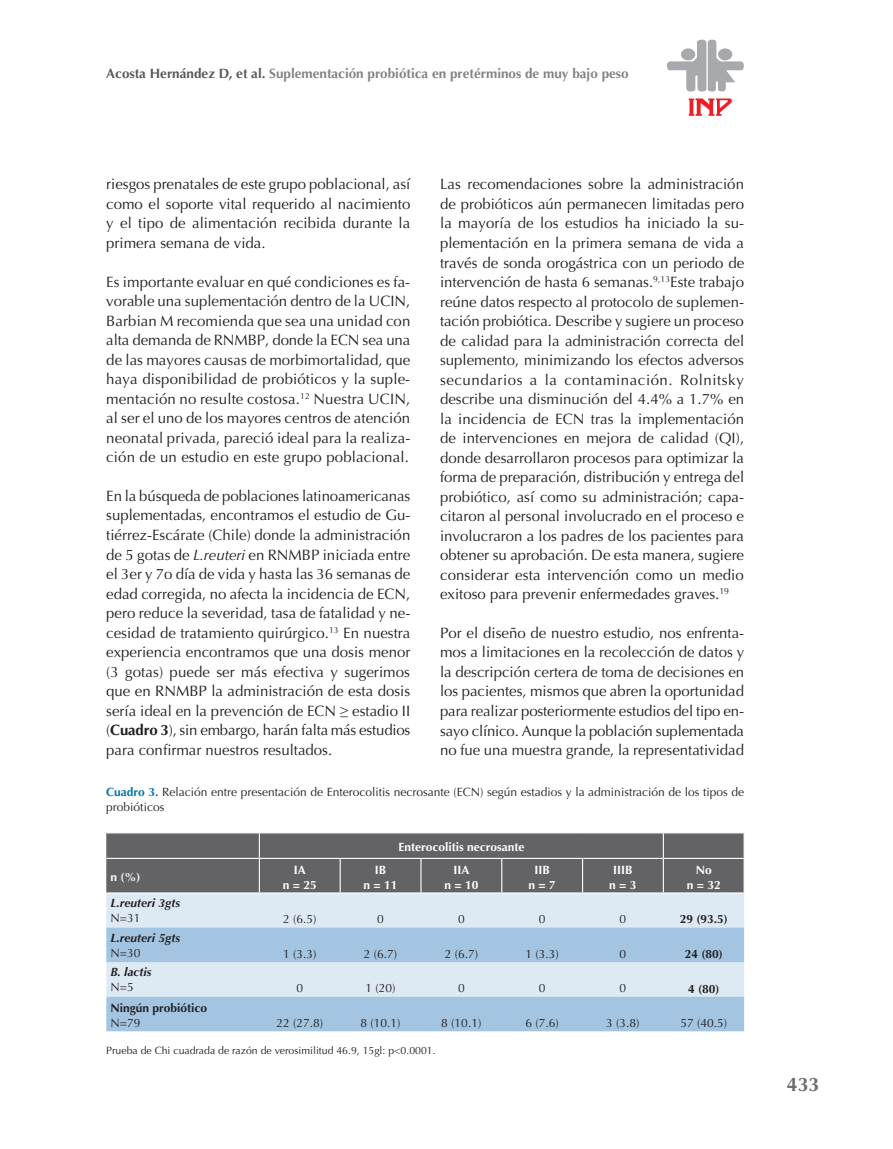
<style>
.page{position:relative;width:893px;height:1149px;background:#fff}
.page>*{position:absolute;margin:0;border:0;box-sizing:border-box;transform-origin:0 0}
.t1{font:700 19.5px "Optima";color:#6c6d70}
.t2{font:15px/19.5px "Optima";color:#231f20;text-align:justify}
.t3{font:700 13.5px "Optima";color:#808285}
.t4{font:12px/15px "Optima";color:#231f20}
.t5{font:700 12px/15px "Optima";color:#fff;text-align:center}
.t6{font:700 12px "Optima";color:#231f20}
.t7{font:italic 700 12px "Optima";color:#231f20}
.t8{font:10.5px "Optima";color:#231f20}
.s1{color:#57585a}
.s2{font-style:italic}
.s3{font-weight:700}
.s4{font-weight:700;color:#0074ae}
</style>
<div class="page">
<svg style="left:689px;top:98px;width:43px;height:18px"></svg>
<svg style="left:667px;top:39px;width:77px;height:53px"></svg>
<div style="left:718px;top:48px;width:14px;height:12px;background:#a8a9ad;border-radius:50%"></div>
<div style="left:106px;top:893px;width:638px;height:34px;background:#ddeaf4"></div>
<svg style="left:106px;top:927px;width:638px;height:103px;background:#b7d1e7"></svg>
<div style="left:106px;top:833px;width:639px;height:59px;background:#636366"></div>
<hr style="left:259px;top:858px;width:1px;height:34px;background:#fff">
<hr style="left:340px;top:858px;width:1px;height:34px;background:#fff">
<hr style="left:420px;top:858px;width:2px;height:34px;background:#fff">
<hr style="left:501px;top:858px;width:1px;height:34px;background:#fff">
<hr style="left:582px;top:858px;width:1px;height:34px;background:#fff">
<hr style="left:663px;top:858px;width:1px;height:34px;background:#fff">
<hr style="left:744px;top:858px;width:1px;height:34px;background:#fff">
<hr style="left:106px;top:857px;width:153px;height:1px;background:#fff">
<hr style="left:259px;top:857px;width:81px;height:1px;background:#fff">
<hr style="left:340px;top:857px;width:81px;height:1px;background:#fff">
<hr style="left:421px;top:857px;width:81px;height:1px;background:#fff">
<hr style="left:502px;top:857px;width:81px;height:1px;background:#fff">
<hr style="left:583px;top:857px;width:80px;height:1px;background:#fff">
<hr style="left:663px;top:857px;width:82px;height:1px;background:#fff">
<p class="t3" style="left:106px;top:66px;width:524px"><span class="s1">Acosta Hernández D, et al.</span> Suplementación probiótica en pretérminos de muy bajo peso</p>
<p class="t2" style="left:106px;top:175px;width:306px">riesgos prenatales de este grupo poblacional, así como el soporte vital requerido al nacimiento y el tipo de alimentación recibida durante la primera semana de vida.</p>
<p class="t2" style="left:106px;top:272px;width:306px">Es importante evaluar en qué condiciones es fa&shy;vorable una suplementación dentro de la UCIN, Barbian M recomienda que sea una unidad con alta demanda de RNMBP, donde la ECN sea una de las mayores causas de morbimortalidad, que haya disponibilidad de probióticos y la suple&shy;mentación no resulte costosa.<sup>12</sup> Nuestra UCIN, al ser el uno de los mayores centros de atención neonatal privada, pareció ideal para la realiza&shy;ción de un estudio en este grupo poblacional.</p>
<p class="t2" style="left:106px;top:486px;width:306px">En la búsqueda de poblaciones latinoamericanas suplementadas, encontramos el estudio de Gu&shy;tiérrez-Escárate (Chile) donde la administración de 5 gotas de <span class="s2">L.reuteri</span> en RNMBP iniciada entre el 3er y 7o día de vida y hasta las 36 semanas de edad corregida, no afecta la incidencia de ECN, pero reduce la severidad, tasa de fatalidad y ne&shy;cesidad de tratamiento quirúrgico.<sup>13</sup> En nuestra experiencia encontramos que una dosis menor (3 gotas) puede ser más efectiva y sugerimos que en RNMBP la administración de esta dosis sería ideal en la prevención de ECN ≥ estadio II (<span class="s3">Cuadro 3</span>), sin embargo, harán falta más estudios para confirmar nuestros resultados.</p>
<p class="t2" style="left:440px;top:175px;width:306px">Las recomendaciones sobre la administración de probióticos aún permanecen limitadas pero la mayoría de los estudios ha iniciado la su&shy;plementación en la primera semana de vida a través de sonda orogástrica con un periodo de intervención de hasta 6 semanas.<sup>9,13</sup>Este trabajo reúne datos respecto al protocolo de suplemen&shy;tación probiótica. Describe y sugiere un proceso de calidad para la administración correcta del suplemento, minimizando los efectos adversos secundarios a la contaminación. Rolnitsky describe una disminución del 4.4% a 1.7% en la incidencia de ECN tras la implementación de intervenciones en mejora de calidad (QI), donde desarrollaron procesos para optimizar la forma de preparación, distribución y entrega del probiótico, así como su administración; capa&shy;citaron al personal involucrado en el proceso e involucraron a los padres de los pacientes para obtener su aprobación. De esta manera, sugiere considerar esta intervención como un medio exitoso para prevenir enfermedades graves.<sup>19</sup></p>
<p class="t2" style="left:440px;top:623px;width:306px">Por el diseño de nuestro estudio, nos enfrenta&shy;mos a limitaciones en la recolección de datos y la descripción certera de toma de decisiones en los pacientes, mismos que abren la oportunidad para realizar posteriormente estudios del tipo en&shy;sayo clínico. Aunque la población suplementada no fue una muestra grande, la representatividad</p>
<p class="t4" style="left:106px;top:784px;width:639px"><span class="s4">Cuadro 3.</span> Relación entre presentación de Enterocolitis necrosante (ECN) según estadios y la administración de los tipos de probióticos</p>
<p class="t5" style="left:398px;top:839px;width:128px">Enterocolitis necrosante</p>
<p class="t5" style="left:111px;top:869px;width:31px">n (%)</p>
<p class="t5" style="left:283px;top:862px;width:35px">IA<br>n = 25</p>
<p class="t5" style="left:364px;top:862px;width:35px">IB<br>n = 11</p>
<p class="t5" style="left:444px;top:862px;width:35px">IIA<br>n = 10</p>
<p class="t5" style="left:528px;top:862px;width:29px">IIB<br>n = 7</p>
<p class="t5" style="left:609px;top:862px;width:29px">IIIB n = 3</p>
<p class="t5" style="left:687px;top:862px;width:35px">No<br>n = 32</p>
<p class="t7" style="left:111px;top:895px;width:71px">L.reuteri 3gts</p>
<p class="t4" style="left:111px;top:910px;width:31px">N=31</p>
<p class="t4" style="left:283px;top:911px;width:35px">2 (6.5)</p>
<p class="t4" style="left:377px;top:911px;width:8px">0</p>
<p class="t4" style="left:458px;top:911px;width:8px">0</p>
<p class="t4" style="left:539px;top:911px;width:8px">0</p>
<p class="t4" style="left:620px;top:911px;width:8px">0</p>
<p class="t6" style="left:680px;top:911px;width:50px">29 (93.5)</p>
<p class="t7" style="left:111px;top:930px;width:71px">L.reuteri 5gts</p>
<p class="t4" style="left:111px;top:945px;width:31px">N=30</p>
<p class="t4" style="left:283px;top:946px;width:35px">1 (3.3)</p>
<p class="t4" style="left:364px;top:946px;width:35px">2 (6.7)</p>
<p class="t4" style="left:445px;top:946px;width:35px">2 (6.7)</p>
<p class="t4" style="left:525px;top:946px;width:35px">1 (3.3)</p>
<p class="t4" style="left:620px;top:946px;width:8px">0</p>
<p class="t6" style="left:685px;top:946px;width:40px">24 (80)</p>
<p class="t7" style="left:111px;top:964px;width:42px">B. lactis</p>
<p class="t4" style="left:111px;top:979px;width:25px">N=5</p>
<p class="t4" style="left:296px;top:980px;width:8px">0</p>
<p class="t4" style="left:366px;top:980px;width:32px">1 (20)</p>
<p class="t4" style="left:458px;top:980px;width:8px">0</p>
<p class="t4" style="left:539px;top:980px;width:8px">0</p>
<p class="t4" style="left:620px;top:980px;width:8px">0</p>
<p class="t6" style="left:688px;top:981px;width:33px">4 (80)</p>
<p class="t6" style="left:111px;top:1000px;width:98px">Ningún probiótico</p>
<p class="t4" style="left:111px;top:1015px;width:31px">N=79</p>
<p class="t4" style="left:276px;top:1015px;width:48px">22 (27.8)</p>
<p class="t4" style="left:360px;top:1015px;width:42px">8 (10.1)</p>
<p class="t4" style="left:441px;top:1015px;width:42px">8 (10.1)</p>
<p class="t4" style="left:525px;top:1015px;width:35px">6 (7.6)</p>
<p class="t4" style="left:606px;top:1015px;width:35px">3 (3.8)</p>
<p class="t4" style="left:680px;top:1015px;width:48px">57 (40.5)</p>
<p class="t8" style="left:106px;top:1043px;width:331px">Prueba de Chi cuadrada de razón de verosimilitud 46.9, 15gl: p&lt;0.0001.</p>
<h1 class="t1" style="left:787px;top:1072px;width:34px">433</h1>
</div>
